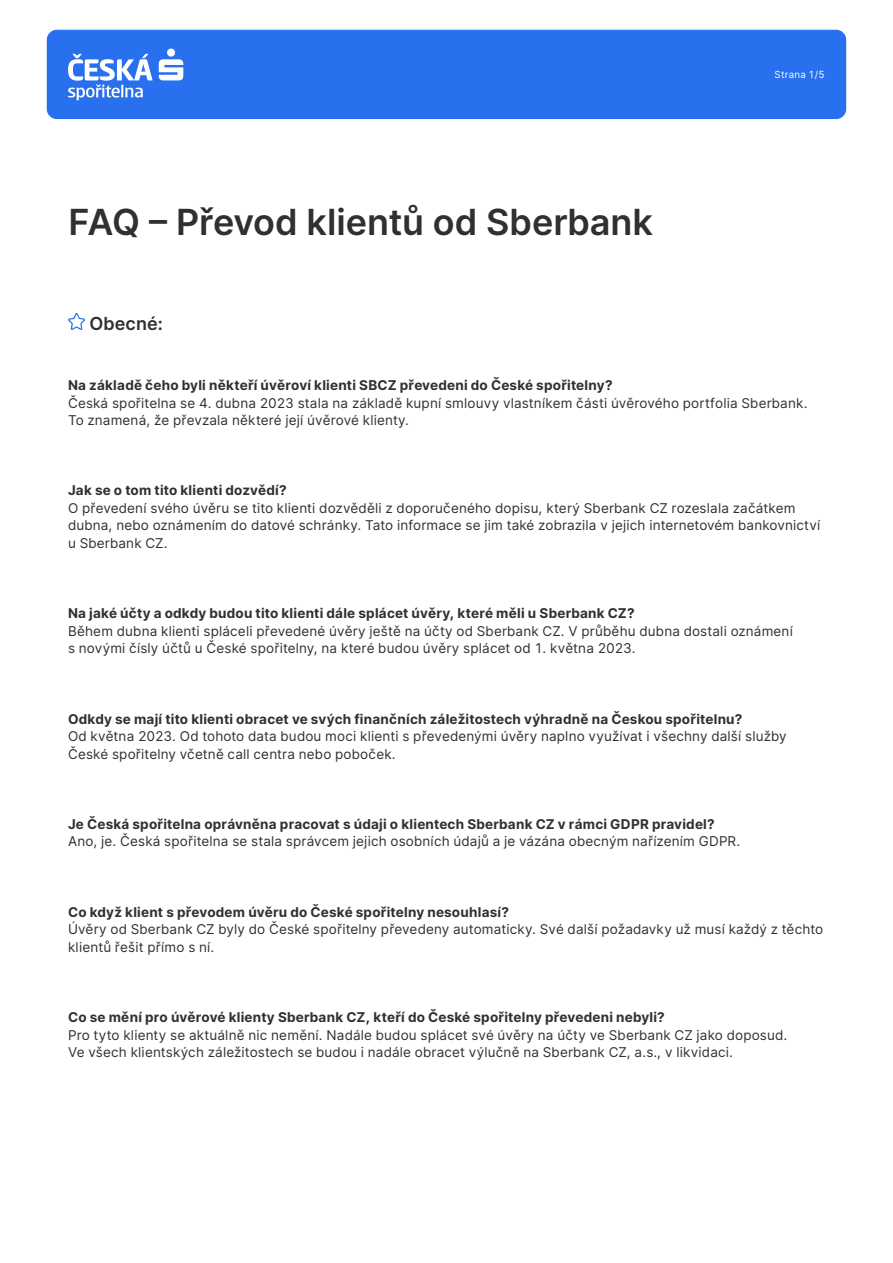
<style>
.page{position:relative;width:893px;height:1263px;background:#fff}
.page>*{position:absolute;margin:0;border:0;box-sizing:border-box;transform-origin:0 0}
.t1{font:600 36px "Inter";color:#303030}
.t2{font:600 18px "Inter";letter-spacing:.005em;color:#303030}
.t3{font:13.5px/17.5px "Inter";letter-spacing:.015em;color:#303030}
.t4{font:700 13.5px "Inter";letter-spacing:.015em;color:#303030}
.t5{font:9.75px "Inter";letter-spacing:.025em;color:#fff}
</style>
<div class="page">
<div style="left:47px;top:30px;width:799px;height:89px;background:#2870ed;border-radius:10px"></div>
<svg style="left:159px;top:59px;width:24px;height:21px"></svg>
<div style="left:167px;top:49px;width:8px;height:8px;background:#fff;border-radius:50%"></div>
<svg style="left:68px;top:54px;width:85px;height:46px"></svg>
<svg style="left:68px;top:313px;width:17px;height:17px"></svg>
<h1 class="t1" style="left:68px;top:195px;width:586px">FAQ – Převod klientů od Sberbank</h1>
<h2 class="t2" style="left:90px;top:310px;width:75px">Obecné:</h2>
<p class="t5" style="left:775px;top:67px;width:52px">Strana 1/5</p>
<p class="t4" style="left:68px;top:375px;width:546px">Na základě čeho byli někteří úvěroví klienti SBCZ převedeni do České spořitelny?</p>
<p class="t3" style="left:68px;top:394px;width:741px">Česká spořitelna se 4. dubna 2023 stala na základě kupní smlouvy vlastníkem části úvěrového portfolia Sberbank.<br>To znamená, že převzala některé její úvěrové klienty.</p>
<p class="t4" style="left:68px;top:480px;width:220px">Jak se o tom tito klienti dozvědí?</p>
<p class="t3" style="left:68px;top:499px;width:754px">O převedení svého úvěru se tito klienti dozvěděli z doporučeného dopisu, který Sberbank CZ rozeslala začátkem dubna, nebo oznámením do datové schránky. Tato informace se jim také zobrazila v jejich internetovém bankovnictví u Sberbank CZ.</p>
<p class="t4" style="left:68px;top:603px;width:568px">Na jaké účty a odkdy budou tito klienti dále splácet úvěry, které měli u Sberbank CZ?</p>
<p class="t3" style="left:68px;top:622px;width:726px">Během dubna klienti spláceli převedené úvěry ještě na účty od Sberbank CZ. V průběhu dubna dostali oznámení s novými čísly účtů u České spořitelny, na které budou úvěry splácet od 1. května 2023.</p>
<p class="t4" style="left:68px;top:708px;width:676px">Odkdy se mají tito klienti obracet ve svých finančních záležitostech výhradně na Českou spořitelnu?</p>
<p class="t3" style="left:68px;top:727px;width:720px">Od května 2023. Od tohoto data budou moci klienti s převedenými úvěry naplno využívat i všechny další služby<br>České spořitelny včetně call centra nebo poboček.</p>
<p class="t4" style="left:68px;top:814px;width:648px">Je Česká spořitelna oprávněna pracovat s údaji o klientech Sberbank CZ v rámci GDPR pravidel?</p>
<p class="t3" style="left:68px;top:832px;width:674px">Ano, je. Česká spořitelna se stala správcem jejich osobních údajů a je vázána obecným nařízením GDPR.</p>
<p class="t4" style="left:68px;top:902px;width:442px">Co když klient s převodem úvěru do České spořitelny nesouhlasí?</p>
<p class="t3" style="left:68px;top:920px;width:757px">Úvěry od Sberbank CZ byly do České spořitelny převedeny automaticky. Své další požadavky už musí každý z těchto klientů řešit přímo s ní.</p>
<p class="t4" style="left:68px;top:1007px;width:598px">Co se mění pro úvěrové klienty Sberbank CZ, kteří do České spořitelny převedeni nebyli?</p>
<p class="t3" style="left:68px;top:1025px;width:721px">Pro tyto klienty se aktuálně nic nemění. Nadále budou splácet své úvěry na účty ve Sberbank CZ jako doposud.<br>Ve všech klientských záležitostech se budou i nadále obracet výlučně na Sberbank CZ, a.s., v likvidaci.</p>
</div>
